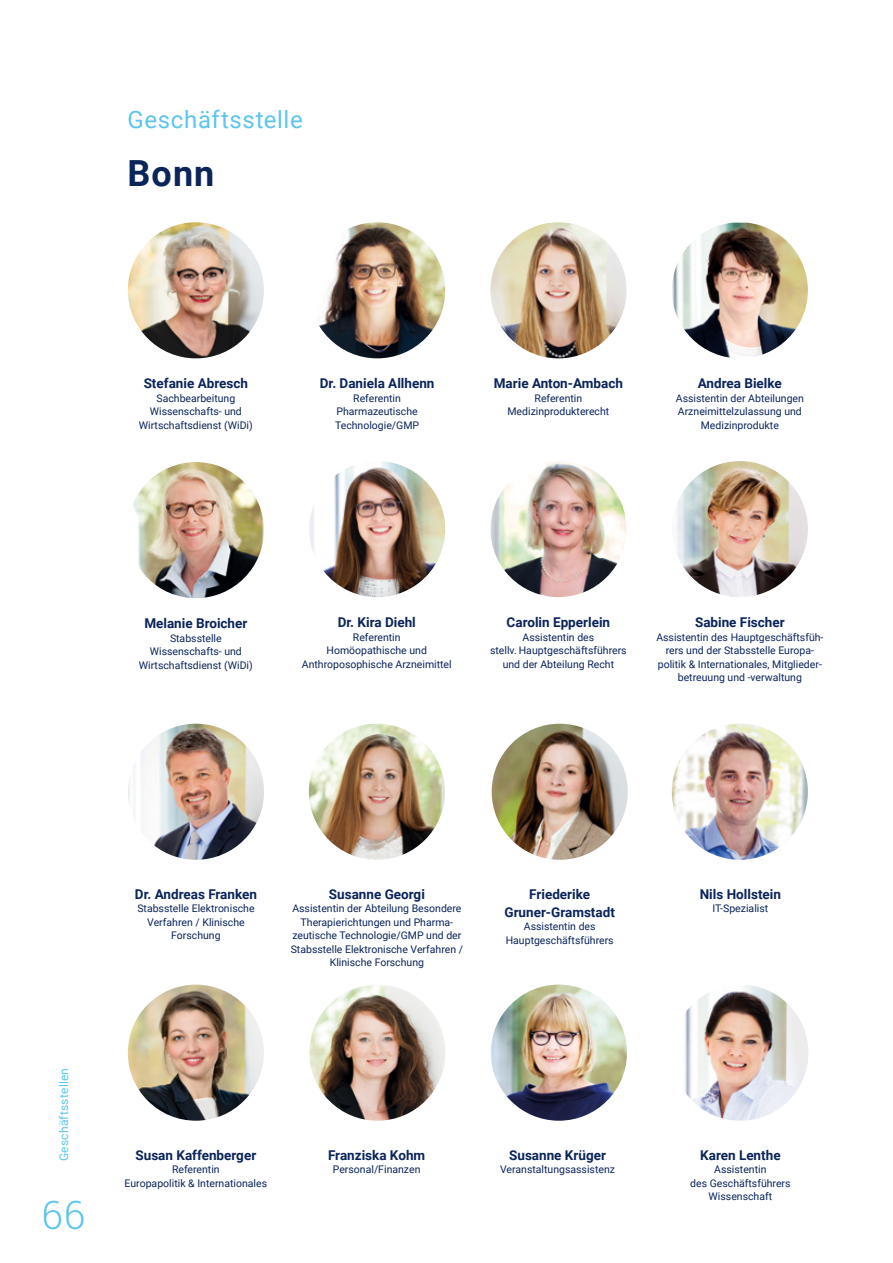
<style>
.page{position:relative;width:893px;height:1263px;background:#fff}
.page>*{position:absolute;margin:0;border:0;box-sizing:border-box;transform-origin:0 0}
.t1{font:300 39px "Roboto Slab";color:#5cc5ed}
.t2{font:700 36px "Roboto";color:#0b245a}
.t3{font:24px "Roboto";letter-spacing:.025em;color:#5cc5ed}
.t4{font:700 13.5px/18px "Roboto";color:#0b245a;text-align:center}
.t5{font:12px "Roboto";letter-spacing:.02em;color:#5cc5ed}
.t6{font:10.5px/13.5px "Roboto";color:#0b245a;text-align:center}
</style>
<div class="page">
<img style="left:309px;top:222px;width:136px;height:136px;border-radius:68px">
<img style="left:128px;top:462px;width:136px;height:136px;border-radius:68px">
<img style="left:128px;top:724px;width:136px;height:136px;border-radius:68px">
<img style="left:490px;top:222px;width:137px;height:136px;border-radius:68px">
<img style="left:309px;top:461px;width:136px;height:136px;border-radius:68px">
<img style="left:672px;top:461px;width:136px;height:136px;border-radius:68px">
<img style="left:128px;top:222px;width:136px;height:136px;border-radius:68px">
<img style="left:672px;top:223px;width:136px;height:135px">
<img style="left:490px;top:461px;width:137px;height:136px;border-radius:68px">
<img style="left:309px;top:724px;width:136px;height:136px;border-radius:68px">
<img style="left:492px;top:724px;width:136px;height:136px;border-radius:68px">
<img style="left:128px;top:984px;width:136px;height:137px;border-radius:68px">
<img style="left:309px;top:984px;width:136px;height:137px;border-radius:68px">
<img style="left:685px;top:985px;width:123px;height:136px">
<img style="left:491px;top:984px;width:136px;height:137px;border-radius:68px">
<img style="left:672px;top:724px;width:136px;height:136px;border-radius:68px">
<h3 class="t3" style="left:128px;top:102px;width:177px">Geschäftsstelle</h3>
<h2 class="t2" style="left:128px;top:148px;width:88px">Bonn</h2>
<p class="t4" style="left:144px;top:374px;width:106px">Stefanie Abresch</p>
<p class="t6" style="left:139px;top:391px;width:115px">Sachbearbeitung<br>Wissenschafts- und<br>Wirtschaftsdienst (WiDi)</p>
<p class="t4" style="left:320px;top:374px;width:116px">Dr. Daniela Allhenn</p>
<p class="t6" style="left:335px;top:391px;width:86px">Referentin<br>Pharmazeutische<br>Technologie/GMP</p>
<p class="t4" style="left:494px;top:374px;width:131px">Marie Anton-Ambach</p>
<p class="t6" style="left:507px;top:391px;width:103px">Referentin<br>Medizinprodukterecht</p>
<p class="t4" style="left:698px;top:374px;width:86px">Andrea Bielke</p>
<p class="t6" style="left:676px;top:391px;width:130px">Assistentin der Abteilungen<br>Arzneimittelzulassung und<br>Medizinprodukte</p>
<p class="t4" style="left:144px;top:614px;width:105px">Melanie Broicher</p>
<p class="t6" style="left:139px;top:631px;width:115px">Stabsstelle<br>Wissenschafts- und<br>Wirtschaftsdienst (WiDi)</p>
<p class="t4" style="left:338px;top:613px;width:80px">Dr. Kira Diehl</p>
<p class="t6" style="left:302px;top:630px;width:151px">Referentin<br>Homöopathische und<br>Anthroposophische Arzneimittel</p>
<p class="t4" style="left:507px;top:613px;width:105px">Carolin Epperlein</p>
<p class="t6" style="left:490px;top:630px;width:138px">Assistentin des<br>stellv. Hauptgeschäftsführers und der Abteilung Recht</p>
<p class="t4" style="left:695px;top:613px;width:91px">Sabine Fischer</p>
<p class="t6" style="left:656px;top:630px;width:169px">Assistentin des Hauptgeschäftsfüh&shy;rers und der Stabsstelle Europa&shy;politik &amp; Internationales, Mitglieder&shy;betreuung und -verwaltung</p>
<p class="t5" style="left:56px;top:1161px;width:95px;rotate:-90deg">Geschäftsstellen</p>
<h1 class="t1" style="left:42px;top:1188px;width:45px">66</h1>
<p class="t4" style="left:135px;top:884px;width:124px">Dr. Andreas Franken</p>
<p class="t6" style="left:137px;top:901px;width:119px">Stabsstelle Elektronische<br>Verfahren / Klinische<br>Forschung</p>
<p class="t4" style="left:329px;top:884px;width:98px">Susanne Georgi</p>
<p class="t6" style="left:291px;top:901px;width:174px">Assistentin der Abteilung Besondere Therapierichtungen und Pharma&shy;zeutische Technologie/GMP und der Stabsstelle Elektronische Verfahren / Klinische Forschung</p>
<p class="t4" style="left:504px;top:884px;width:112px">Friederike<br>Gruner-Gramstadt</p>
<p class="t6" style="left:506px;top:919px;width:109px">Assistentin des<br>Hauptgeschäftsführers</p>
<p class="t4" style="left:135px;top:1145px;width:122px">Susan Kaffenberger</p>
<p class="t6" style="left:125px;top:1162px;width:144px">Referentin<br>Europapolitik &amp; Internationales</p>
<p class="t4" style="left:328px;top:1145px;width:99px">Franziska Kohm</p>
<p class="t6" style="left:333px;top:1162px;width:89px">Personal/Finanzen</p>
<p class="t4" style="left:509px;top:1145px;width:98px">Susanne Krüger</p>
<p class="t6" style="left:500px;top:1162px;width:116px">Veranstaltungsassistenz</p>
<p class="t4" style="left:700px;top:884px;width:83px">Nils Hollstein</p>
<p class="t6" style="left:712px;top:901px;width:57px">IT-Spezialist</p>
<p class="t4" style="left:700px;top:1145px;width:82px">Karen Lenthe</p>
<p class="t6" style="left:690px;top:1162px;width:102px">Assistentin<br>des Geschäftsführers<br>Wissenschaft</p>
</div>
